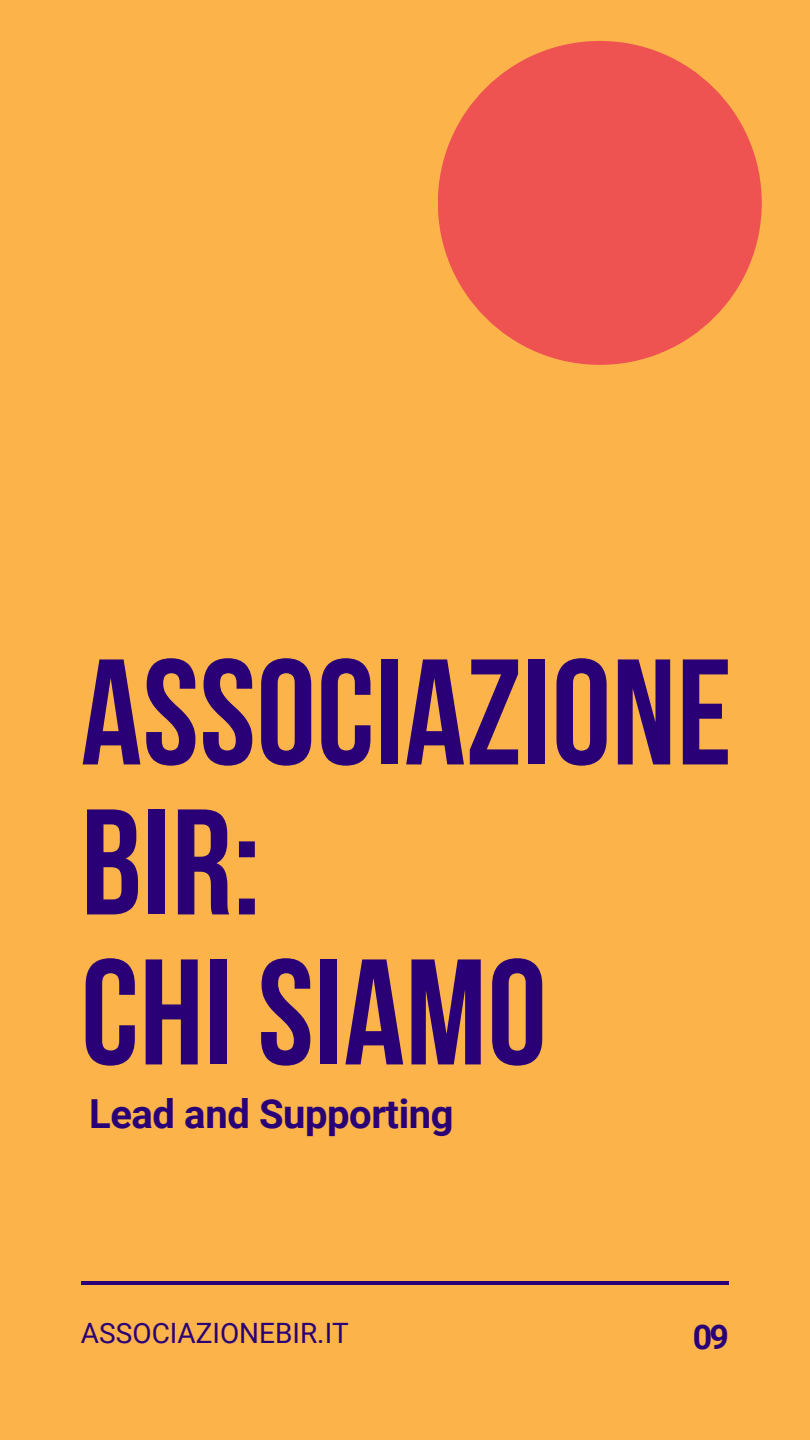
<style>
.page{position:relative;width:810px;height:1440px;background:#fbb34a}
.page>*{position:absolute;margin:0;border:0;box-sizing:border-box;transform-origin:0 0}
.t1{font:150px/150px "Bebas Neue Cyrillic";letter-spacing:.005em;color:#2a0076}
.t2{font:700 40px "Roboto";letter-spacing:-.01em;color:#2a0076}
.t3{font:700 34px "Roboto";color:#2a0076}
.t4{font:28px "Roboto";color:#2a0076}
</style>
<div class="page">
<hr style="left:81px;top:1281px;width:648px;height:3px;background:#2a0076">
<div style="left:438px;top:41px;width:324px;height:324px;background:#ee5352;border-radius:50%"></div>
<p class="t1" style="left:81px;top:652px;width:652px">ASSOCIAZIONE<br>BIR:</p>
<p class="t1" style="left:81px;top:952px;width:467px">CHI SIAMO</p>
<p class="t2" style="left:89px;top:1091px;width:366px">Lead and Supporting</p>
<p class="t4" style="left:81px;top:1317px;width:269px">ASSOCIAZIONEBIR.IT</p>
<p class="t3" style="left:693px;top:1317px;width:38px">09</p>
</div>
